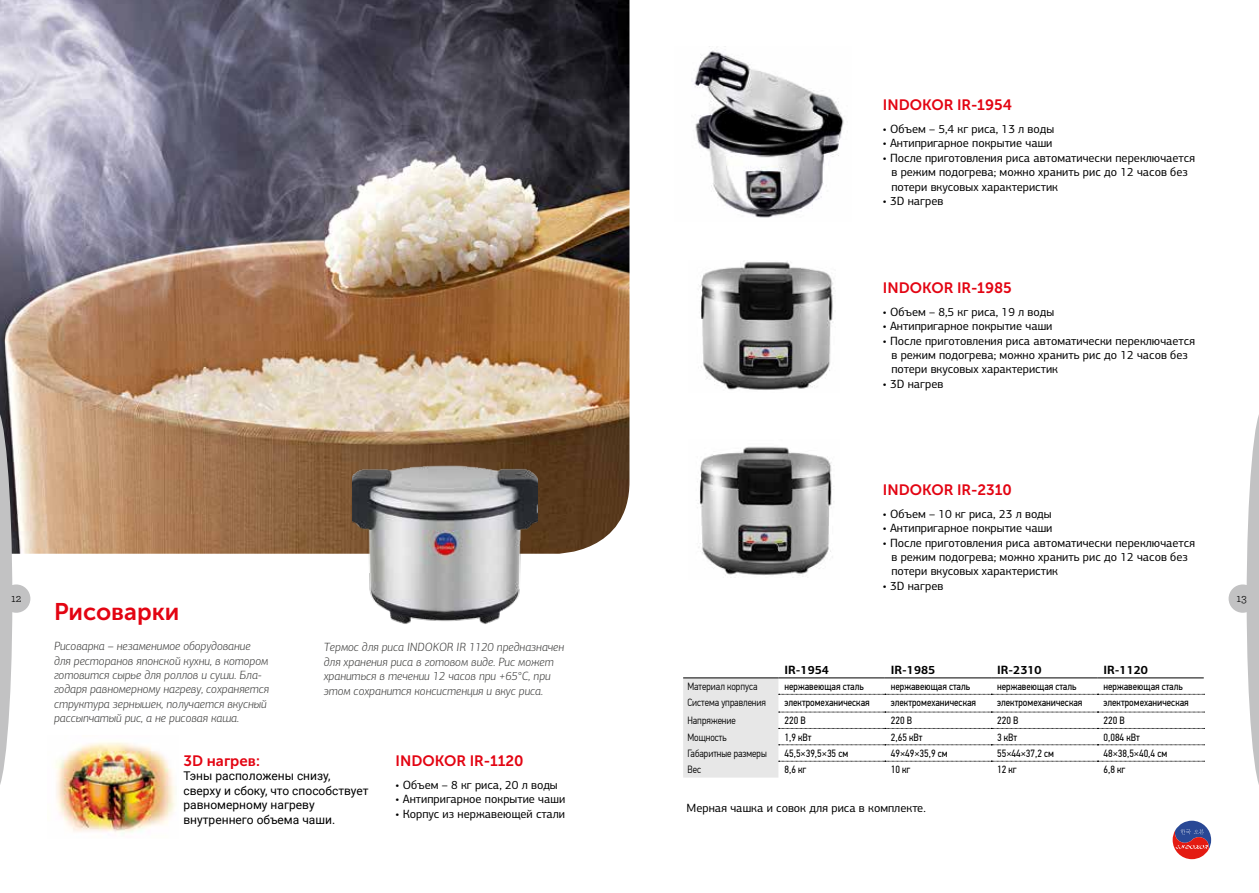
<style>
.page{position:relative;width:1259px;height:893px;background:#fff}
.page>*{position:absolute;margin:0;border:0;box-sizing:border-box;transform-origin:0 0}
.t1{font:24px "Museo Sans Cyrl 700";color:#e30412}
.t2{font:15px "Museo Sans Cyrl 700";color:#e30412}
.t3{font:12px/14.4px "PF Centro Sans Pro";color:#000}
.t4{font:italic 300 12px/14.4px "PF Centro Sans Pro";color:#3c3c3b}
.t5{font:12px/14.4px "Roboto";color:#000}
.t6{font:700 12px "PF Centro Sans Pro";color:#000}
.t7{font:12px "Archer";color:#000}
.t8{font:10.5px "PF Din Text Cond Pro";color:#000}
.t9{font:300 10.5px "PF Din Text Cond Pro";color:#000}
</style>
<div class="page">
<img style="left:0;top:0;width:629px;height:554px">
<div style="left:2px;top:584px;width:28px;height:29px;background:#c2c2c3;border-radius:50%"></div>
<svg style="left:0;top:407px;width:12px;height:378px"></svg>
<div style="left:1228px;top:584px;width:28px;height:29px;background:#c2c2c3;border-radius:50%"></div>
<svg style="left:1246px;top:415px;width:13px;height:370px"></svg>
<img style="left:699px;top:261px;width:135px;height:129px">
<img style="left:694px;top:51px;width:150px;height:167px">
<img style="left:697px;top:447px;width:137px;height:130px">
<img style="left:352px;top:461px;width:185px;height:163px">
<svg style="left:683px;top:678px;width:521px;height:100px"></svg>
<hr style="left:683px;top:677px;width:95px;height:1px;background:#000">
<hr style="left:778px;top:677px;width:106px;height:1px;background:#000">
<hr style="left:884px;top:677px;width:107px;height:1px;background:#000">
<hr style="left:991px;top:677px;width:106px;height:1px;background:#000">
<hr style="left:1097px;top:677px;width:106px;height:1px;background:#000">
<svg style="left:1172px;top:821px;width:39px;height:38px"></svg>
<img style="left:55px;top:742px;width:121px;height:91px">
<p class="t2" style="left:883px;top:97px;width:130px">INDOKOR IR-1954</p>
<p class="t3" style="left:883px;top:122px;width:173px">• Объем – 5,4 кг риса, 13 л воды</p>
<p class="t3" style="left:883px;top:136px;width:171px">• Антипригарное покрытие чаши</p>
<p class="t3" style="left:891px;top:151px;width:305px;text-indent:-9px">• После приготовления риса автоматически переключается в режим подогрева; можно хранить рис до 12 часов без потери вкусовых характеристик</p>
<p class="t3" style="left:883px;top:194px;width:62px">• 3D нагрев</p>
<p class="t2" style="left:883px;top:279px;width:130px">INDOKOR IR-1985</p>
<p class="t3" style="left:883px;top:305px;width:173px">• Объем – 8,5 кг риса, 19 л воды</p>
<p class="t3" style="left:883px;top:319px;width:171px">• Антипригарное покрытие чаши</p>
<p class="t3" style="left:891px;top:333px;width:305px;text-indent:-9px">• После приготовления риса автоматически переключается в режим подогрева; можно хранить рис до 12 часов без потери вкусовых характеристик</p>
<p class="t3" style="left:883px;top:377px;width:62px">• 3D нагрев</p>
<p class="t2" style="left:883px;top:481px;width:130px">INDOKOR IR-2310</p>
<p class="t3" style="left:883px;top:507px;width:170px">• Объем – 10 кг риса, 23 л воды</p>
<p class="t3" style="left:883px;top:521px;width:171px">• Антипригарное покрытие чаши</p>
<p class="t3" style="left:891px;top:535px;width:305px;text-indent:-9px">• После приготовления риса автоматически переключается в режим подогрева; можно хранить рис до 12 часов без потери вкусовых характеристик</p>
<p class="t3" style="left:883px;top:579px;width:62px">• 3D нагрев</p>
<p class="t7" style="left:11px;top:590px;width:12px">12</p>
<p class="t7" style="left:1236px;top:590px;width:12px">13</p>
<p class="t4" style="left:54px;top:639px;width:216px">Рисоварка – незаменимое оборудование для ресторанов японской кухни, в котором готовится сырье для роллов и суши. Бла&shy;годаря равномерному нагреву, сохраняется структура зернышек, получается вкусный рассыпчатый рис, а не рисовая каша.</p>
<p class="t4" style="left:324px;top:640px;width:242px">Термос для риса INDOKOR IR 1120 предназначен для хранения риса в готовом виде. Рис может храниться в течении 12 часов при +65°С, при этом сохранится консистенция и вкус риса.</p>
<h1 class="t1" style="left:54px;top:598px;width:127px">Рисоварки</h1>
<p class="t6" style="left:784px;top:662px;width:46px">IR-1954</p>
<p class="t6" style="left:890px;top:662px;width:46px">IR-1985</p>
<p class="t6" style="left:997px;top:662px;width:46px">IR-2310</p>
<p class="t6" style="left:1103px;top:662px;width:46px">IR-1120</p>
<p class="t9" style="left:687px;top:680px;width:72px">Материал корпуса</p>
<p class="t8" style="left:784px;top:680px;width:81px">нержавеющая сталь</p>
<p class="t8" style="left:890px;top:680px;width:81px">нержавеющая сталь</p>
<p class="t8" style="left:997px;top:680px;width:81px">нержавеющая сталь</p>
<p class="t8" style="left:1103px;top:680px;width:81px">нержавеющая сталь</p>
<p class="t9" style="left:687px;top:697px;width:80px">Система управления</p>
<p class="t8" style="left:784px;top:697px;width:87px">электромеханическая</p>
<p class="t8" style="left:890px;top:697px;width:87px">электромеханическая</p>
<p class="t8" style="left:997px;top:697px;width:87px">электромеханическая</p>
<p class="t8" style="left:1103px;top:697px;width:87px">электромеханическая</p>
<p class="t9" style="left:687px;top:715px;width:50px">Напряжение</p>
<p class="t8" style="left:784px;top:714px;width:23px">220 В</p>
<p class="t8" style="left:890px;top:714px;width:23px">220 В</p>
<p class="t8" style="left:997px;top:714px;width:23px">220 В</p>
<p class="t8" style="left:1103px;top:714px;width:23px">220 В</p>
<p class="t9" style="left:687px;top:731px;width:41px">Мощность</p>
<p class="t8" style="left:784px;top:731px;width:29px">1,9 кВт</p>
<p class="t8" style="left:890px;top:731px;width:33px">2,65 кВт</p>
<p class="t8" style="left:997px;top:731px;width:22px">3 кВт</p>
<p class="t8" style="left:1103px;top:731px;width:38px">0,084 кВт</p>
<p class="t9" style="left:687px;top:747px;width:81px">Габаритные размеры</p>
<p class="t8" style="left:784px;top:747px;width:65px">45,5×39,5×35 см</p>
<p class="t8" style="left:890px;top:747px;width:58px">49×49×35,9 см</p>
<p class="t8" style="left:997px;top:747px;width:58px">55×44×37,2 см</p>
<p class="t8" style="left:1103px;top:747px;width:65px">48×38,5×40,4 cм</p>
<p class="t9" style="left:687px;top:764px;width:15px">Вес</p>
<p class="t8" style="left:784px;top:763px;width:24px">8,6 кг</p>
<p class="t8" style="left:890px;top:763px;width:21px">10 кг</p>
<p class="t8" style="left:997px;top:763px;width:21px">12 кг</p>
<p class="t8" style="left:1103px;top:763px;width:24px">6,8 кг</p>
<p class="t3" style="left:686px;top:801px;width:241px">Мерная чашка и совок для риса в комплекте.</p>
<p class="t2" style="left:396px;top:752px;width:130px">INDOKOR IR-1120</p>
<p class="t3" style="left:396px;top:778px;width:164px">• Объем – 8 кг риса, 20 л воды</p>
<p class="t3" style="left:396px;top:792px;width:171px">• Антипригарное покрытие чаши</p>
<p class="t3" style="left:396px;top:806px;width:171px">• Корпус из нержавеющей стали</p>
<p class="t2" style="left:183px;top:752px;width:78px">3D нагрев:</p>
<p class="t5" style="left:183px;top:768px;width:187px">Тэны расположены снизу, сверху и сбоку, что способствует равномерному нагреву внутреннего объема чаши.</p>
</div>
